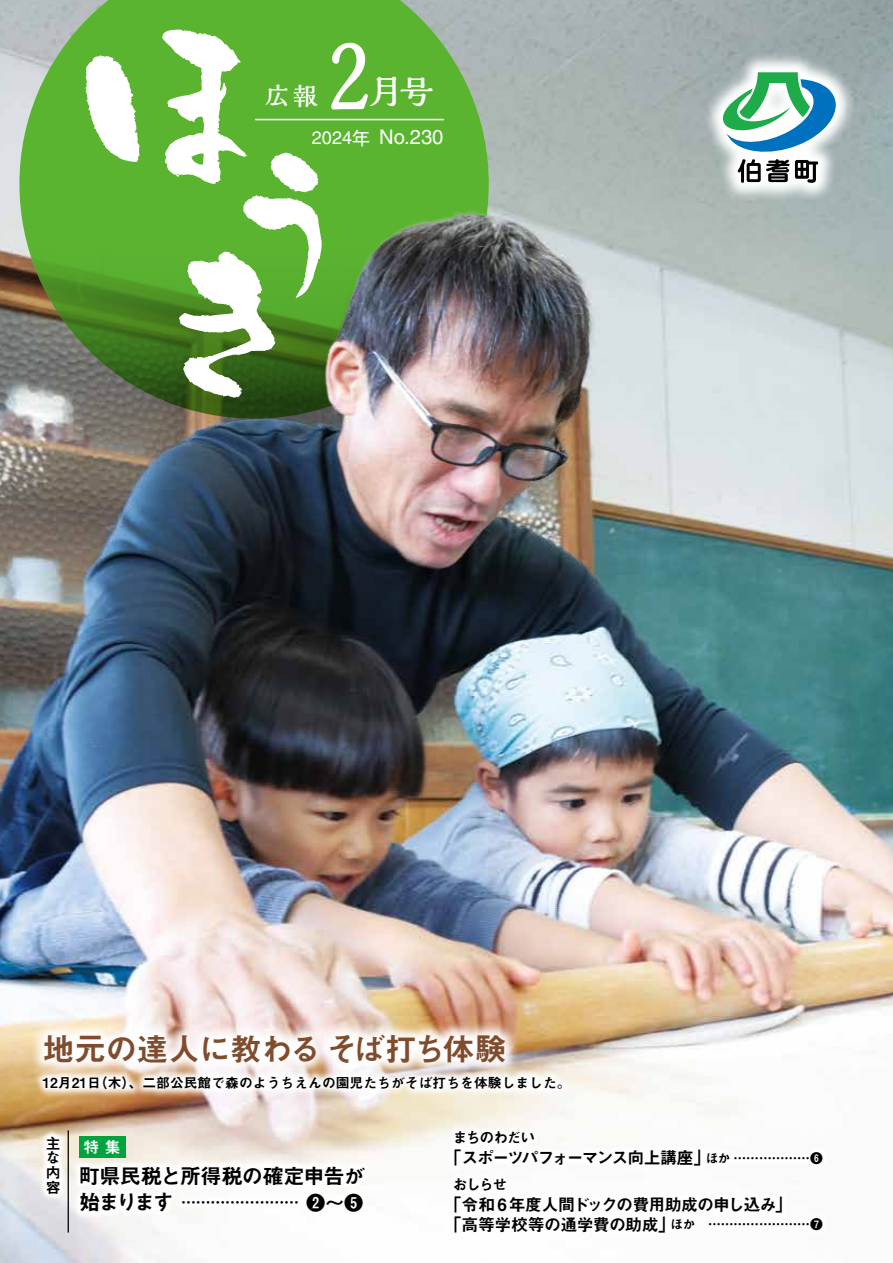
<style>
.page{position:relative;width:893px;height:1263px;background:#fff}
.page>*{position:absolute;margin:0;border:0;box-sizing:border-box;transform-origin:0 0}
.t1{font:700 96.9px "Kaimin So Std";color:#fff;scale:.78 1}
.t2{font:700 34.35px "Kaimin So Std";color:#fff}
.t3{font:31.95px "Midashi Go Pr 6 MB31";letter-spacing:-.03em;color:#804c2e}
.t4{font:700 25.05px "Kaimin So Std";color:#fff}
.t5{font:21.3px "Midashi Go Pr 6 MB31";letter-spacing:-.055em;color:#000}
.t6{font:20.25px "Helvetica LT Std";color:#fff}
.t7{font:19.2px "Midashi Go Pr 6 MB31";color:#000}
.t8{font:18px "Helvetica LT Std";color:#fff}
.t9{font:16.95px "Midashi Go Pr 6 MB31";letter-spacing:-.05em;color:#000}
.t10{font:16.95px "Midashi Go Pr 6 MB31";letter-spacing:-.105em;color:#000}
.t11{font:15.9px "Midashi Go Pr 6 MB31";color:#fff}
.t12{font:14.85px/14.9px "Midashi Go Pr 6 MB31";letter-spacing:-.105em;color:#000;text-align:justify}
.t13{font:13.8px "Midashi Go Pr 6 MB31";color:#000}
.t14{font:12.75px "Midashi Go Pr 6 MB31";color:#000}
.s1{font-family:"Gothic MB101 Pr 6"}
</style>
<div class="page">
<img style="left:0;top:0;width:893px;height:1263px">
<svg style="left:19px;top:0;width:470px;height:419px;background:#6bae4a"></svg>
<svg style="left:86px;top:55px;width:54px;height:107px"></svg>
<svg style="left:162px;top:29px;width:160px;height:178px"></svg>
<hr style="left:255px;top:119px;width:189px;height:1px;background:#fff">
<svg style="left:703px;top:52px;width:153px;height:151px;background:#b3bebe"></svg>
<svg style="left:719px;top:72px;width:117px;height:111px"></svg>
<div style="left:447px;top:1171px;width:383px;height:69px;background:#fff"></div>
<hr style="left:68px;top:1130px;width:1px;height:102px;background:#000">
<svg style="left:39px;top:1129px;width:28px;height:72px;fill:#faf9f6"></svg>
<div style="left:73px;top:1159px;width:300px;height:61px;background:#fff"></div>
<div style="left:79px;top:1136px;width:46px;height:21px;background:#00a33e"></div>
<svg style="left:33px;top:1067px;width:539px;height:32px"></svg>
<svg style="left:29px;top:1019px;width:492px;height:60px"></svg>
<div style="left:447px;top:1123px;width:383px;height:51px;background:#fff"></div>
<img style="left:98px;top:207px;width:541px;height:377px">
<h3 class="t4" style="left:265px;top:78px;width:54px">広報</h3>
<h1 class="t1" style="left:326px;top:7px;width:60px">2</h1>
<h2 class="t2" style="left:369px;top:68px;width:66px">月号</h2>
<h3 class="t8" style="left:312px;top:127px;width:60px">2024<span class="s1">年</span></h3>
<h3 class="t6" style="left:379px;top:125px;width:66px">No.230</h3>
<h3 class="t3" style="left:43px;top:1024px;width:466px">地元の達人に教わるそば打ち体験</h3>
<p class="t13" style="left:43px;top:1072px;width:530px">12月21 （日木）、二部公民館で森のようちえんの園児たちがそば打ちを体験しました。</p>
<p class="t12" style="left:46px;top:1135px;width:15px">主な内</p>
<p class="t11" style="left:83px;top:1134px;width:39px">特集</p>
<h3 class="t5" style="left:46px;top:1159px;width:321px"><sub>容</sub> 町県民税と所得税の確定申告が</h3>
<h3 class="t7" style="left:306px;top:1187px;width:59px">2~5</h3>
<h3 class="t5" style="left:79px;top:1185px;width:97px">始まります</h3>
<p class="t12" style="left:181px;top:1194px;width:119px">........................</p>
<p class="t12" style="left:453px;top:1130px;width:84px">まちのわだい</p>
<h3 class="t10" style="left:444px;top:1144px;width:268px">「スポーツパフォーマンス向上講座」</h3>
<p class="t14" style="left:706px;top:1148px;width:119px">ほか . . .. . . ...............6</p>
<p class="t12" style="left:453px;top:1177px;width:56px">おしらせ</p>
<h3 class="t9" style="left:444px;top:1191px;width:349px">「令和 6 年度人間ドックの費用助成の申し込み「</h3>
<p class="t14" style="left:708px;top:1214px;width:116px">........................7</p>
<h3 class="t9" style="left:444px;top:1210px;width:232px">「高等学校等の通学費の助成」</h3>
</div>
